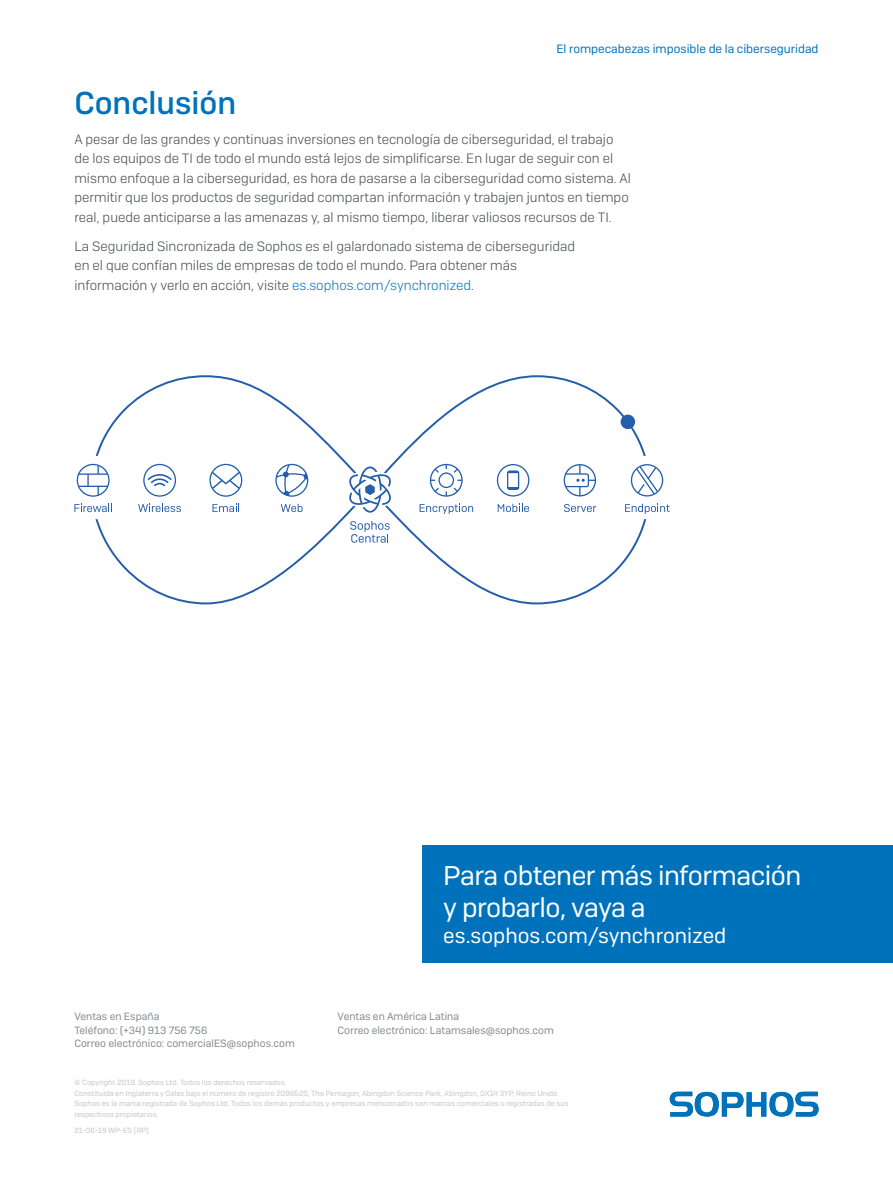
<style>
.page{position:relative;width:893px;height:1191px;background:#fff}
.page>*{position:absolute;margin:0;border:0;box-sizing:border-box;transform-origin:0 0}
.t1{font:500 31.5px "Sophos Sans";color:#0072bc}
.t2{font:27px/32.4px "Sophos Sans";letter-spacing:-.02em;color:#fff}
.t3{font:21px "Sophos Sans";color:#fff}
.t4{font:300 13.5px/19.5px "Sophos Sans";color:#454a4f}
.t5{font:12px "Sophos Sans";color:#0072bc}
.t6{font:10.5px/13.5px "Sophos Sans";color:#81898e}
.t7{font:7.5px/10.5px "Sophos Sans";color:#c1c6ca}
.s1{color:#0072bc}
</style>
<div class="page">
<div style="left:422px;top:846px;width:471px;height:117px;background:#0072bc"></div>
<svg style="left:670px;top:1091px;width:149px;height:25px"></svg>
<svg style="left:74px;top:375px;width:596px;height:229px"></svg>
<p class="t5" style="left:556px;top:42px;width:264px">El rompecabezas imposible de la ciberseguridad</p>
<h1 class="t1" style="left:74px;top:84px;width:163px">Conclusión</h1>
<p class="t4" style="left:74px;top:129px;width:558px">A pesar de las grandes y continuas inversiones en tecnología de ciberseguridad, el trabajo de los equipos de TI de todo el mundo está lejos de simplificarse. En lugar de seguir con el mismo enfoque a la ciberseguridad, es hora de pasarse a la ciberseguridad como sistema. Al permitir que los productos de seguridad compartan información y trabajen juntos en tiempo real, puede anticiparse a las amenazas y, al mismo tiempo, liberar valiosos recursos de TI.</p>
<p class="t4" style="left:74px;top:236px;width:502px">La Seguridad Sincronizada de Sophos es el galardonado sistema de ciberseguridad en el que confían miles de empresas de todo el mundo. Para obtener más información y verlo en acción, visite <span class="s1">es.sophos.com/synchronized</span>.</p>
<h2 class="t2" style="left:443px;top:859px;width:359px">Para obtener más información y probarlo, vaya a</h2>
<h3 class="t3" style="left:443px;top:923px;width:285px">es.sophos.com/synchronized</h3>
<p class="t6" style="left:74px;top:1009px;width:222px">Ventas en España<br>Teléfono: (+34) 913 756 756<br>Correo electrónico: comercialES@sophos.com</p>
<p class="t6" style="left:338px;top:1009px;width:218px">Ventas en América Latina<br>Correo electrónico: Latamsales@sophos.com</p>
<p class="t7" style="left:74px;top:1077px;width:496px">© Copyright 2019. Sophos Ltd. Todos los derechos reservados.<br>Constituida en Inglaterra y Gales bajo el número de registro 2096520, The Pentagon, Abingdon Science Park, Abingdon, OX14 3YP, Reino Unido Sophos es la marca registrada de Sophos Ltd. Todos los demás productos y empresas mencionados son marcas comerciales o registradas de sus respectivos propietarios.</p>
<p class="t7" style="left:74px;top:1124px;width:76px">21-06-19 WP-ES (RP)</p>
</div>
